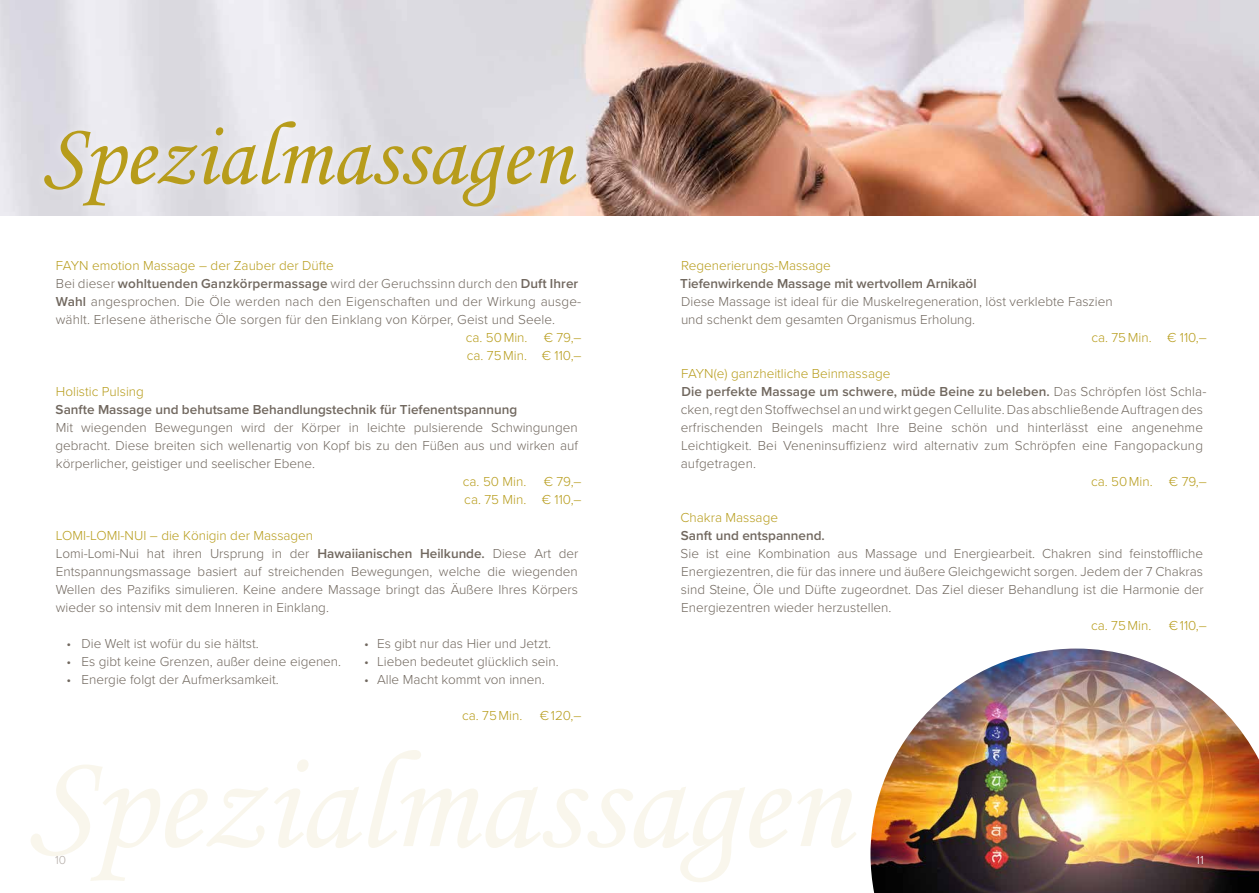
<style>
.page{position:relative;width:1259px;height:893px;background:#fff}
.page>*{position:absolute;margin:0;border:0;box-sizing:border-box;transform-origin:0 0}
.t1{font:90px "Monotype Corsiva";color:#b79c1b}
.t2{font:300 13.5px/18px "Proxima Nova";color:#71685f}
.t3{font:300 13.5px/18px "Proxima Nova";color:#b79c1b}
.t4{font:600 13.5px "Proxima Nova";color:#71685f}
.t5{font:300 12px "Proxima Nova";color:#b3aba6}
.t6{font:300 12px "Proxima Nova";color:#fff}
.s1{color:#b79c1b}
.s2{font-weight:600}
</style>
<div class="page">
<img style="left:0;top:0;width:1259px;height:216px">
<img style="left:870px;top:648px;width:389px;height:245px">
<div style="left:35px;top:112px;width:550px;height:103px;background:#fff;opacity:.45"></div>
<h1 class="t1" style="left:43px;top:101px;width:531px">Spezialmassagen</h1>
<p class="t2" style="left:56px;top:256px;width:527px"><span class="s1">FAYN emotion Massage – der Zauber der Düfte<br></span>Bei dieser <span class="s2">wohltuenden Ganzkörpermassage</span> wird der Geruchssinn durch den <span class="s2">Duft Ihrer Wahl</span> angesprochen. Die Öle werden nach den Eigenschaften und der Wirkung ausge&shy;wählt. Erlesene ätherische Öle sorgen für den Einklang von Körper, Geist und Seele.</p>
<p class="t3" style="left:466px;top:328px;width:117px">ca. 50 Min. € 79,– ca. 75 Min. € 110,–</p>
<p class="t3" style="left:56px;top:382px;width:89px">Holistic Pulsing</p>
<p class="t4" style="left:56px;top:399px;width:463px">Sanfte Massage und behutsame Behandlungstechnik für Tiefenentspannung</p>
<p class="t2" style="left:56px;top:418px;width:524px;text-align:justify">Mit wiegenden Bewegungen wird der Körper in leichte pulsierende Schwingungen gebracht. Diese breiten sich wellenartig von Kopf bis zu den Füßen aus und wirken auf körperlicher, geistiger und seelischer Ebene.</p>
<p class="t3" style="left:463px;top:472px;width:65px">ca. 50 Min.</p>
<p class="t3" style="left:464px;top:472px;width:119px;text-align:right">€ 79,–<br>ca. 75 Min. € 110,–</p>
<p class="t2" style="left:56px;top:526px;width:524px"><span class="s1">LOMI-LOMI-NUI – die Königin der Massagen<br></span>Lomi-Lomi-Nui hat ihren Ursprung in der <span class="s2">Hawaiianischen Heilkunde.</span> Diese Art der Entspannungsmassage basiert auf streichenden Bewegungen, welche die wiegenden Wellen des Pazifiks simulieren. Keine andere Massage bringt das Äußere Ihres Körpers wieder so intensiv mit dem Inneren in Einklang.</p>
<p class="t2" style="left:66px;top:634px;width:194px">• Die Welt ist wofür du sie hältst.</p>
<p class="t2" style="left:66px;top:652px;width:276px">• Es gibt keine Grenzen, außer deine eigenen.</p>
<p class="t2" style="left:66px;top:670px;width:214px">• Energie folgt der Aufmerksamkeit.</p>
<p class="t3" style="left:462px;top:706px;width:62px">ca. 75 Min.</p>
<p class="t3" style="left:540px;top:706px;width:43px">€ 120,–</p>
<p class="t2" style="left:364px;top:634px;width:188px">• Es gibt nur das Hier und Jetzt.</p>
<p class="t2" style="left:364px;top:652px;width:196px">• Lieben bedeutet glücklich sein.</p>
<p class="t2" style="left:364px;top:670px;width:182px">• Alle Macht kommt von innen.</p>
<p class="t3" style="left:681px;top:256px;width:151px">Regenerierungs-Massage</p>
<p class="t4" style="left:680px;top:273px;width:298px">Tiefenwirkende Massage mit wertvollem Arnikaöl</p>
<p class="t2" style="left:681px;top:292px;width:433px">Diese Massage ist ideal für die Muskelregeneration, löst verklebte Faszien und schenkt dem gesamten Organismus Erholung.</p>
<p class="t3" style="left:1091px;top:328px;width:117px">ca. 75 Min. € 110,–</p>
<p class="t2" style="left:681px;top:364px;width:527px"><span class="s1">FAYN(e) ganzheitliche Beinmassage<br></span><span class="s2">Die perfekte Massage um schwere, müde Beine zu beleben.</span> Das Schröpfen löst Schla&shy;cken, regt den Stoffwechsel an und wirkt gegen Cellulite. Das abschließende Auftragen des erfrischenden Beingels macht Ihre Beine schön und hinterlässt eine angenehme Leichtigkeit. Bei Veneninsuffizienz wird alternativ zum Schröpfen eine Fangopackung aufgetragen.</p>
<p class="t3" style="left:1091px;top:472px;width:117px">ca. 50 Min. € 79,–</p>
<p class="t3" style="left:680px;top:508px;width:99px">Chakra Massage</p>
<p class="t4" style="left:681px;top:525px;width:146px">Sanft und entspannend.</p>
<p class="t2" style="left:680px;top:544px;width:525px;text-align:justify">Sie ist eine Kombination aus Massage und Energiearbeit. Chakren sind feinstoffliche Energiezentren, die für das innere und äußere Gleichgewicht sorgen. Jedem der 7 Chakras sind Steine, Öle und Düfte zugeordnet. Das Ziel dieser Behandlung ist die Harmonie der Energiezentren wieder herzustellen.</p>
<p class="t3" style="left:1091px;top:616px;width:62px">ca. 75 Min.</p>
<p class="t3" style="left:1168px;top:616px;width:39px">€ 110,–</p>
<p class="t5" style="left:55px;top:851px;width:12px">10</p>
<p class="t6" style="left:1196px;top:851px;width:9px">11</p>
</div>
